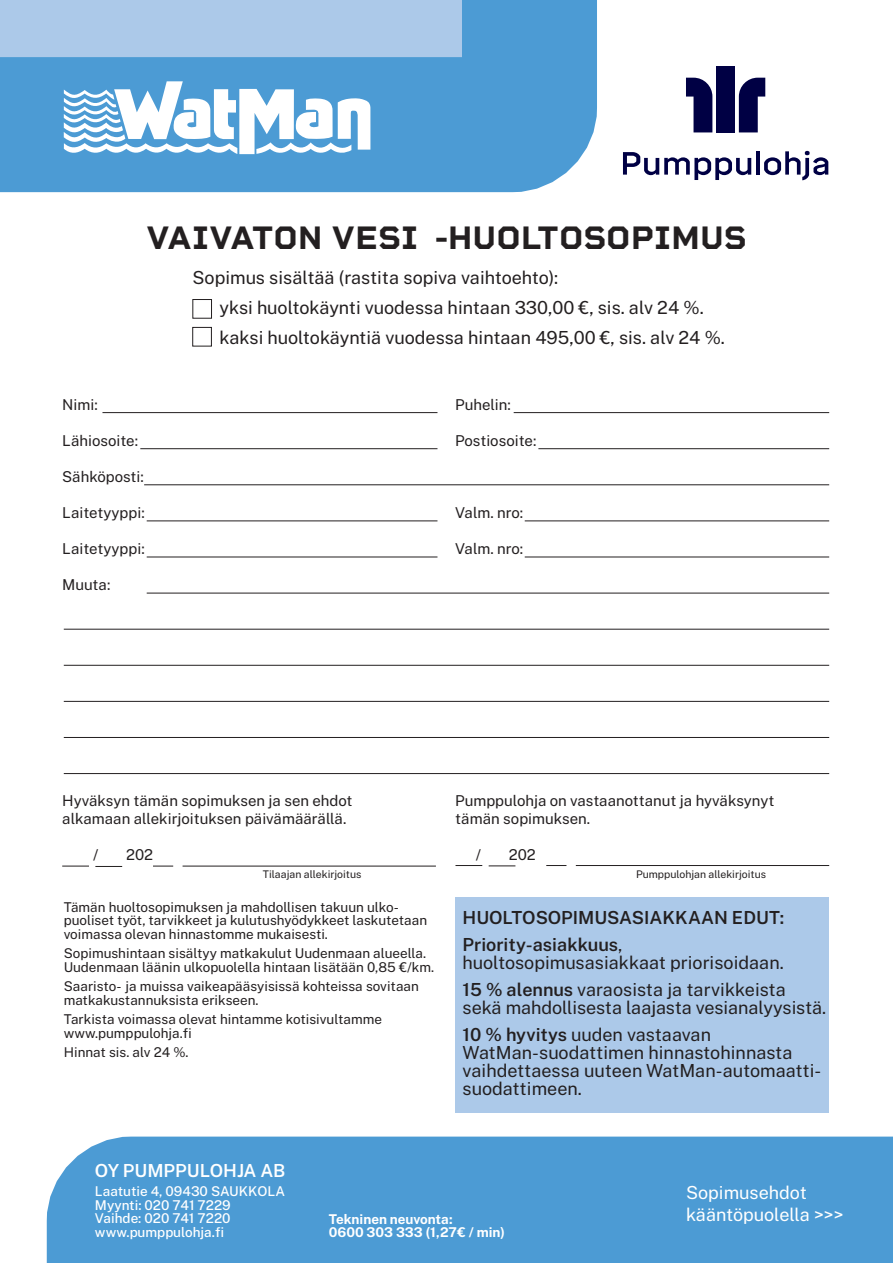
<style>
.page{position:relative;width:893px;height:1263px;background:#fff}
.page>*{position:absolute;margin:0;border:0;box-sizing:border-box;transform-origin:0 0}
.t1{font:700 33.15px "Rigid Square";color:#231f20}
.t2{font:18px/30px "Public Sans";color:#231f20}
.t3{font:600 18px/27px "Public Sans";color:#231f20}
.t4{font:18px/21.6px "Public Sans";color:#fff}
.t5{font:600 18px "Public Sans";color:#fff}
.t6{font:15px "Public Sans";color:#231f20}
.t7{font:13.5px/13.5px "Public Sans";color:#231f20}
.t8{font:500 13.5px/13.5px "Public Sans";color:#fff}
.t9{font:700 13.5px/13.5px "Public Sans";color:#fff}
.t10{font:10.5px "Public Sans";color:#231f20}
.s1{font-weight:400}
.s2{font-weight:600}
</style>
<div class="page">
<svg style="left:0;top:0;width:597px;height:192px;background:#6aa9da"></svg>
<div style="left:47px;top:1136px;width:846px;height:127px;background:#4c9bd4"></div>
<div style="left:455px;top:897px;width:374px;height:215px;background:#acc9e9"></div>
<hr style="left:102px;top:412px;width:335px;height:1px;background:#231f20">
<hr style="left:514px;top:412px;width:315px;height:1px;background:#231f20">
<hr style="left:140px;top:448px;width:297px;height:1px;background:#231f20">
<hr style="left:538px;top:448px;width:291px;height:1px;background:#231f20">
<hr style="left:144px;top:484px;width:685px;height:1px;background:#231f20">
<hr style="left:147px;top:520px;width:290px;height:1px;background:#231f20">
<hr style="left:525px;top:520px;width:304px;height:1px;background:#231f20">
<hr style="left:147px;top:557px;width:290px;height:1px;background:#231f20">
<hr style="left:525px;top:557px;width:304px;height:1px;background:#231f20">
<hr style="left:147px;top:593px;width:682px;height:1px;background:#231f20">
<hr style="left:64px;top:665px;width:765px;height:1px;background:#231f20">
<hr style="left:64px;top:701px;width:765px;height:1px;background:#231f20">
<hr style="left:64px;top:737px;width:765px;height:1px;background:#231f20">
<hr style="left:64px;top:773px;width:765px;height:1px;background:#231f20">
<hr style="left:183px;top:866px;width:253px;height:1px;background:#231f20">
<svg style="left:62px;top:866px;width:27px;height:1px"></svg>
<svg style="left:95px;top:866px;width:27px;height:1px"></svg>
<svg style="left:153px;top:866px;width:20px;height:1px"></svg>
<div style="left:192px;top:327px;width:20px;height:19px;border:1px solid #231f20"></div>
<div style="left:192px;top:299px;width:20px;height:20px;border:1px solid #231f20"></div>
<svg style="left:64px;top:81px;width:306px;height:74px"></svg>
<hr style="left:64px;top:629px;width:765px;height:1px;background:#231f20">
<hr style="left:576px;top:865px;width:253px;height:1px;background:#231f20">
<svg style="left:455px;top:865px;width:27px;height:1px"></svg>
<svg style="left:489px;top:865px;width:26px;height:1px"></svg>
<svg style="left:546px;top:865px;width:20px;height:1px"></svg>
<svg style="left:686px;top:78px;width:26px;height:54px"></svg>
<div style="left:716px;top:66px;width:19px;height:66px;background:#004"></div>
<svg style="left:739px;top:78px;width:26px;height:54px"></svg>
<svg style="left:623px;top:152px;width:128px;height:28px"></svg>
<hr style="left:756px;top:151px;width:4px;height:24px;background:#004">
<svg style="left:764px;top:151px;width:64px;height:29px"></svg>
<h1 class="t1" style="left:146px;top:218px;width:602px">VAIVATON VESI -HUOLTOSOPIMUS</h1>
<h2 class="t2" style="left:219px;top:261px;width:507px;text-indent:-27px">Sopimus sisältää (rastita sopiva vaihtoehto):<br>yksi huoltokäynti vuodessa hintaan 330,00 €, sis. alv 24 %. kaksi huoltokäyntiä vuodessa hintaan 495,00 €, sis. alv 24 %.</h2>
<p class="t6" style="left:62px;top:394px;width:37px">Nimi:</p>
<p class="t6" style="left:455px;top:394px;width:57px">Puhelin:</p>
<p class="t6" style="left:62px;top:430px;width:77px">Lähiosoite:</p>
<p class="t6" style="left:455px;top:430px;width:83px">Postiosoite:</p>
<p class="t6" style="left:62px;top:466px;width:83px">Sähköposti:</p>
<p class="t6" style="left:62px;top:502px;width:84px">Laitetyyppi:</p>
<p class="t6" style="left:455px;top:502px;width:70px">Valm. nro:</p>
<p class="t6" style="left:62px;top:538px;width:84px">Laitetyyppi:</p>
<p class="t6" style="left:455px;top:538px;width:70px">Valm. nro:</p>
<p class="t6" style="left:62px;top:574px;width:50px">Muuta:</p>
<p class="t6" style="left:62px;top:790px;width:292px">Hyväksyn tämän sopimuksen ja sen ehdot</p>
<p class="t6" style="left:455px;top:790px;width:321px">Pumppulohja on vastaanottanut ja hyväksynyt</p>
<p class="t6" style="left:62px;top:808px;width:286px">alkamaan allekirjoituksen päivämäärällä.</p>
<p class="t6" style="left:455px;top:808px;width:136px">tämän sopimuksen.</p>
<p class="t6" style="left:93px;top:844px;width:7px">/</p>
<p class="t6" style="left:126px;top:844px;width:29px">202</p>
<p class="t6" style="left:476px;top:844px;width:7px">/</p>
<p class="t6" style="left:509px;top:844px;width:29px">202</p>
<p class="t10" style="left:263px;top:867px;width:100px">Tilaajan allekirjoitus</p>
<p class="t10" style="left:636px;top:867px;width:132px">Pumppulohjan allekirjoitus</p>
<p class="t7" style="left:64px;top:899px;width:365px">Tämän huoltosopimuksen ja mahdollisen takuun ulko&shy;puoliset työt, tarvikkeet ja kulutushyödykkeet laskutetaan voimassa olevan hinnastomme mukaisesti.</p>
<p class="t7" style="left:64px;top:945px;width:372px">Sopimushintaan sisältyy matkakulut Uudenmaan alueella.<br>Uudenmaan läänin ulkopuolella hintaan lisätään 0,85 €/km.</p>
<p class="t7" style="left:64px;top:978px;width:357px">Saaristo- ja muissa vaikeapääsyisissä kohteissa sovitaan matkakustannuksista erikseen.</p>
<p class="t7" style="left:64px;top:1011px;width:320px">Tarkista voimassa olevat hintamme kotisivultamme www.pumppulohja.fi</p>
<p class="t7" style="left:64px;top:1044px;width:126px">Hinnat sis. alv 24 %.</p>
<h2 class="t3" style="left:463px;top:903px;width:323px">HUOLTOSOPIMUSASIAKKAAN EDUT:<br>Priority-asiakkuus<span class="s1">,</span></h2>
<h2 class="t2" style="left:463px;top:948px;width:325px;line-height:27px">huoltosopimusasiakkaat priorisoidaan.<br><span class="s2">15 % alennus</span> varaosista ja tarvikkeista</h2>
<h2 class="t2" style="left:463px;top:993px;width:365px;line-height:27px">sekä mahdollisesta laajasta vesianalyysistä.<br><span class="s2">10 % hyvitys</span> uuden vastaavan</h2>
<h2 class="t2" style="left:463px;top:1043px;width:360px;line-height:18px">WatMan-suodattimen hinnastohinnasta vaihdettaessa uuteen WatMan-automaatti&shy;suodattimeen.</h2>
<h2 class="t5" style="left:95px;top:1157px;width:192px">OY PUMPPULOHJA AB</h2>
<p class="t8" style="left:95px;top:1184px;width:192px">Laatutie 4, 09430 SAUKKOLA<br>Myynti: 020 741 7229<br>Vaihde: 020 741 7220 www.pumppulohja.fi</p>
<p class="t9" style="left:329px;top:1211px;width:178px">Tekninen neuvonta:<br>0600 303 333 (1,27€ / min)</p>
<h2 class="t4" style="left:686px;top:1181px;width:159px">Sopimusehdot kääntöpuolella &gt;&gt;&gt;</h2>
</div>
